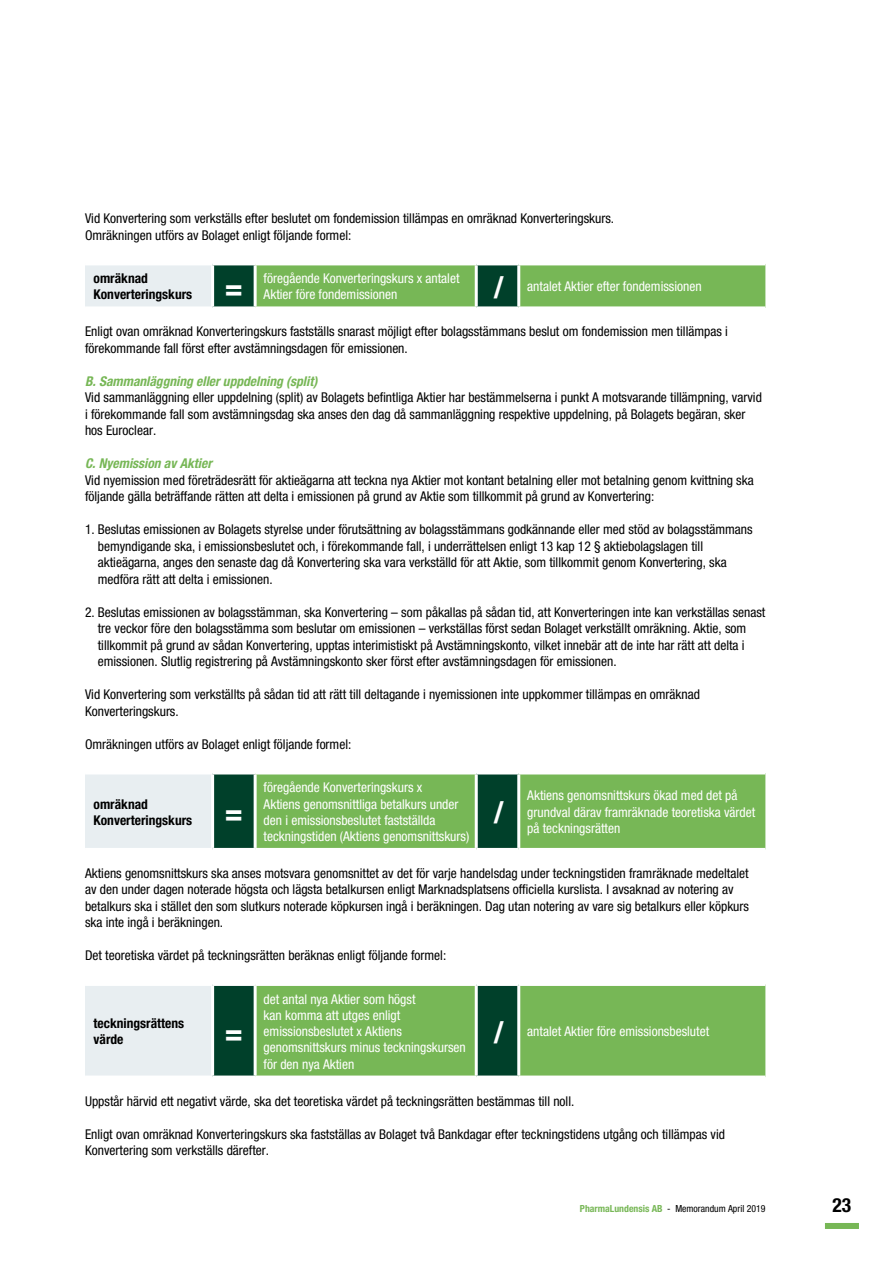
<style>
.page{position:relative;width:893px;height:1263px;background:#fff}
.page>*{position:absolute;margin:0;border:0;box-sizing:border-box;transform-origin:0 0}
.t1{font:700 condensed 30px "Helvetica Neue";color:#fff}
.t2{font:700 condensed 19.5px "Helvetica Neue";color:#000}
.t3{font:condensed 13.5px/16.5px "Helvetica Neue";color:#000}
.t4{font:condensed 13.5px/16.2px "Helvetica Neue";color:#fff}
.t5{font:700 condensed 13.5px/16.2px "Helvetica Neue";color:#000}
.t6{font:italic 700 condensed 13.5px "Helvetica Neue";color:#77b756}
.t7{font:condensed 9.75px "Helvetica Neue";color:#000}
.s1{font-weight:700;color:#77b756}
</style>
<div class="page">
<div style="left:825px;top:1223px;width:34px;height:6px;background:#77b756"></div>
<div style="left:85px;top:264px;width:128px;height:44px;background:#e8eef1"></div>
<svg style="left:214px;top:265px;width:551px;height:41px;background:#67a651"></svg>
<hr style="left:85px;top:262px;width:128px;height:3px;background:#fff">
<hr style="left:211px;top:265px;width:3px;height:41px;background:#fff">
<hr style="left:475px;top:265px;width:3px;height:41px;background:#fff">
<hr style="left:85px;top:306px;width:128px;height:3px;background:#fff">
<hr style="left:254px;top:265px;width:3px;height:41px;background:#fff">
<hr style="left:517px;top:265px;width:3px;height:41px;background:#fff">
<div style="left:85px;top:773px;width:128px;height:76px;background:#e8eef1"></div>
<svg style="left:214px;top:774px;width:551px;height:74px;background:#66a650"></svg>
<hr style="left:85px;top:771px;width:128px;height:3px;background:#fff">
<hr style="left:211px;top:774px;width:3px;height:74px;background:#fff">
<hr style="left:475px;top:774px;width:3px;height:74px;background:#fff">
<hr style="left:85px;top:848px;width:128px;height:3px;background:#fff">
<hr style="left:254px;top:774px;width:3px;height:74px;background:#fff">
<hr style="left:517px;top:774px;width:3px;height:74px;background:#fff">
<div style="left:85px;top:984px;width:128px;height:93px;background:#e8eef1"></div>
<div style="left:214px;top:986px;width:40px;height:89px;background:#00402a"></div>
<svg style="left:257px;top:986px;width:508px;height:89px;background:#6dad52"></svg>
<hr style="left:85px;top:983px;width:128px;height:3px;background:#fff">
<hr style="left:211px;top:986px;width:3px;height:89px;background:#fff">
<hr style="left:475px;top:986px;width:3px;height:89px;background:#fff">
<hr style="left:85px;top:1075px;width:128px;height:3px;background:#fff">
<hr style="left:517px;top:986px;width:3px;height:89px;background:#fff">
<p class="t3" style="left:85px;top:210px;width:531px">Vid Konvertering som verkställs efter beslutet om fondemission tillämpas en omräknad Konverteringskurs.<br>Omräkningen utförs av Bolaget enligt följande formel:</p>
<p class="t5" style="left:94px;top:270px;width:100px">omräknad<br>Konverteringskurs</p>
<h1 class="t1" style="left:225px;top:269px;width:19px">=</h1>
<p class="t4" style="left:264px;top:270px;width:197px">föregående Konverteringskurs x antalet<br>Aktier före fondemissionen</p>
<h1 class="t1" style="left:494px;top:269px;width:11px">/</h1>
<p class="t4" style="left:527px;top:278px;width:176px">antalet Aktier efter fondemissionen</p>
<p class="t3" style="left:85px;top:323px;width:644px">Enligt ovan omräknad Konverteringskurs fastställs snarast möjligt efter bolagsstämmans beslut om fondemission men tillämpas i förekommande fall först efter avstämningsdagen för emissionen.</p>
<p class="t6" style="left:85px;top:373px;width:234px">B. Sammanläggning eller uppdelning (split)</p>
<p class="t3" style="left:85px;top:389px;width:678px">Vid sammanläggning eller uppdelning (split) av Bolagets befintliga Aktier har bestämmelserna i punkt A motsvarande tillämpning, varvid i förekommande fall som avstämningsdag ska anses den dag då sammanläggning respektive uppdelning, på Bolagets begäran, sker hos Euroclear.</p>
<p class="t6" style="left:85px;top:455px;width:128px">C. Nyemission av Aktier</p>
<p class="t3" style="left:85px;top:472px;width:670px">Vid nyemission med företrädesrätt för aktieägarna att teckna nya Aktier mot kontant betalning eller mot betalning genom kvittning ska följande gälla beträffande rätten att delta i emissionen på grund av Aktie som tillkommit på grund av Konvertering:</p>
<p class="t3" style="left:98px;top:521px;width:656px;text-indent:-13px">1. Beslutas emissionen av Bolagets styrelse under förutsättning av bolagsstämmans godkännande eller med stöd av bolagsstämmans bemyndigande ska, i emissionsbeslutet och, i förekommande fall, i underrättelsen enligt 13 kap 12 § aktiebolagslagen till aktieägarna, anges den senaste dag då Konvertering ska vara verkställd för att Aktie, som tillkommit genom Konvertering, ska medföra rätt att delta i emissionen.</p>
<p class="t3" style="left:98px;top:604px;width:669px;text-indent:-13px">2. Beslutas emissionen av bolagsstämman, ska Konvertering – som påkallas på sådan tid, att Konverteringen inte kan verkställas senast tre veckor före den bolagsstämma som beslutar om emissionen – verkställas först sedan Bolaget verkställt omräkning. Aktie, som tillkommit på grund av sådan Konvertering, upptas interimistiskt på Avstämningskonto, vilket innebär att de inte har rätt att delta i emissionen. Slutlig registrering på Avstämningskonto sker först efter avstämningsdagen för emissionen.</p>
<p class="t3" style="left:85px;top:686px;width:617px">Vid Konvertering som verkställts på sådan tid att rätt till deltagande i nyemissionen inte uppkommer tillämpas en omräknad<br>Konverteringskurs.</p>
<p class="t3" style="left:85px;top:736px;width:268px">Omräkningen utförs av Bolaget enligt följande formel:</p>
<p class="t4" style="left:264px;top:779px;width:207px">föregående Konverteringskurs x<br>Aktiens genomsnittliga betalkurs under den i emissionsbeslutet fastställda teckningstiden (Aktiens genomsnittskurs)</p>
<h1 class="t1" style="left:494px;top:794px;width:11px">/</h1>
<p class="t4" style="left:527px;top:787px;width:230px">Aktiens genomsnittskurs ökad med det på grundval därav framräknade teoretiska värdet på teckningsrätten</p>
<p class="t3" style="left:85px;top:865px;width:665px">Aktiens genomsnittskurs ska anses motsvara genomsnittet av det för varje handelsdag under teckningstiden framräknade medeltalet av den under dagen noterade högsta och lägsta betalkursen enligt Marknadsplatsens officiella kurslista. I avsaknad av notering av betalkurs ska i stället den som slutkurs noterade köpkursen ingå i beräkningen. Dag utan notering av vare sig betalkurs eller köpkurs ska inte ingå i beräkningen.</p>
<p class="t3" style="left:85px;top:947px;width:363px">Det teoretiska värdet på teckningsrätten beräknas enligt följande formel:</p>
<p class="t5" style="left:94px;top:795px;width:100px">omräknad<br>Konverteringskurs</p>
<h1 class="t1" style="left:225px;top:794px;width:19px">=</h1>
<p class="t5" style="left:94px;top:1015px;width:92px">teckningsrättens värde</p>
<h1 class="t1" style="left:225px;top:1014px;width:19px">=</h1>
<p class="t4" style="left:264px;top:991px;width:204px">det antal nya Aktier som högst<br>kan komma att utges enligt emissionsbeslutet x Aktiens genomsnittskurs minus teckningskursen för den nya Aktien</p>
<h1 class="t1" style="left:494px;top:1014px;width:11px">/</h1>
<p class="t4" style="left:527px;top:1023px;width:183px">antalet Aktier före emissionsbeslutet</p>
<p class="t3" style="left:85px;top:1092px;width:491px">Uppstår härvid ett negativt värde, ska det teoretiska värdet på teckningsrätten bestämmas till noll.</p>
<p class="t3" style="left:85px;top:1125px;width:641px">Enligt ovan omräknad Konverteringskurs ska fastställas av Bolaget två Bankdagar efter teckningstidens utgång och tillämpas vid<br>Konvertering som verkställs därefter.</p>
<p class="t7" style="left:580px;top:1203px;width:187px"><span class="s1">PharmaLundensis AB</span> - Memorandum April 2019</p>
<h2 class="t2" style="left:833px;top:1193px;width:20px">23</h2>
</div>
